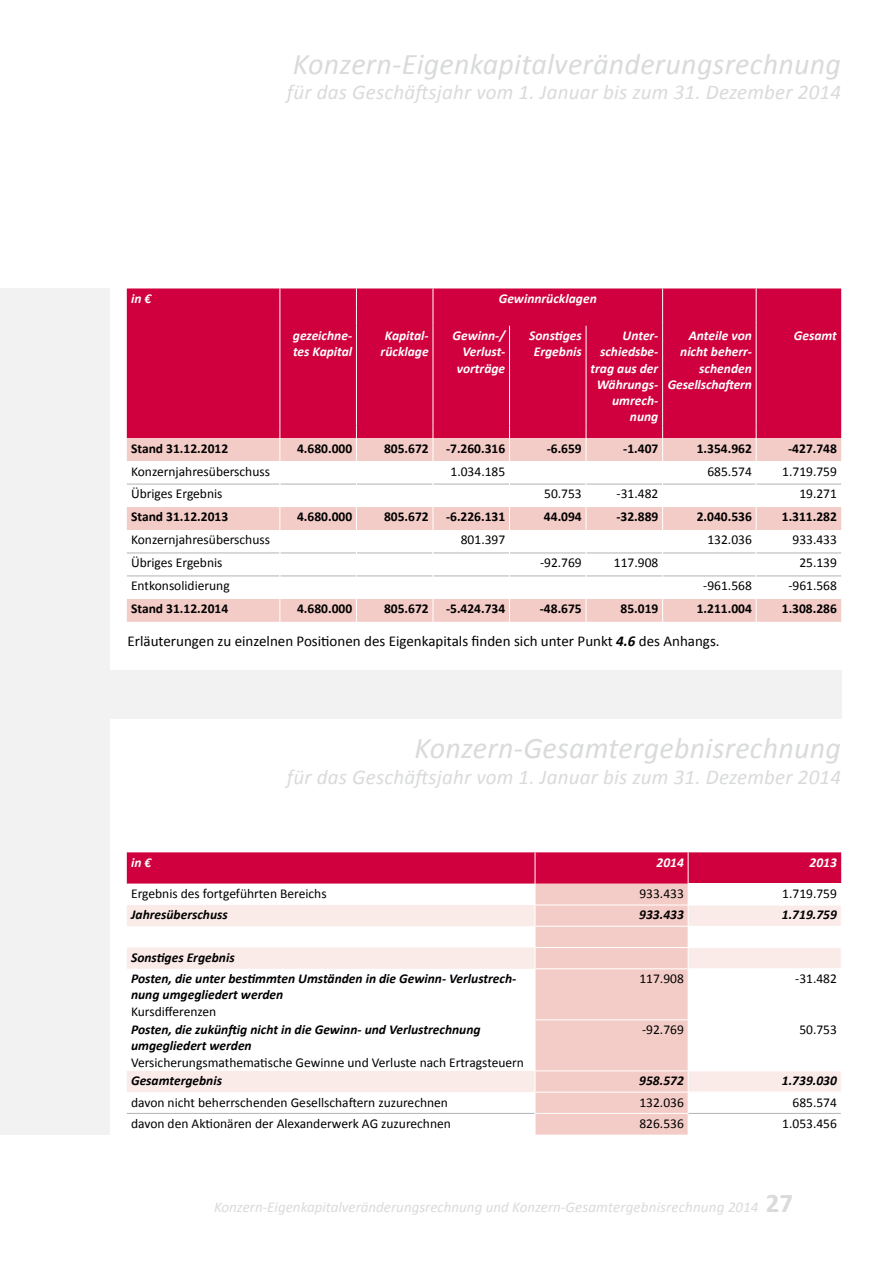
<style>
.page{position:relative;width:893px;height:1263px;background:#fff}
.page>*{position:absolute;margin:0;border:0;box-sizing:border-box;transform-origin:0 0}
.t1{font:italic 30px "Calibri";letter-spacing:.01em;color:#d9dadb}
.t2{font:700 27px "Calibri";color:#d9dadb}
.t3{font:italic 21px "Calibri";letter-spacing:.01em;color:#d9dadb}
.t4{font:15px "Calibri";color:#000}
.t5{font:italic 15px "Calibri";color:#d9dadb}
.t6{font:13.5px "Calibri";color:#000}
.t7{font:italic 700 13.5px/21.3px "Calibri";color:#000}
.t8{font:700 13.5px "Calibri";color:#000}
.t9{font:italic 700 13.5px/16.2px "Calibri";color:#fff;text-align:right}
.s1{font-weight:700;font-style:italic}
</style>
<div class="page">
<div style="left:0;top:288px;width:841px;height:847px;background:#f2f2f3"></div>
<div style="left:110px;top:287px;width:731px;height:383px;background:#fff"></div>
<div style="left:110px;top:719px;width:731px;height:416px;background:#fff"></div>
<div style="left:127px;top:288px;width:714px;height:150px;background:#cf003d"></div>
<div style="left:127px;top:438px;width:714px;height:184px;background:#f4ccc7"></div>
<svg style="left:127px;top:461px;width:714px;height:138px"></svg>
<hr style="left:127px;top:484px;width:153px;height:1px;background:#b1b3b4">
<hr style="left:280px;top:484px;width:76px;height:1px;background:#b1b3b4">
<hr style="left:357px;top:484px;width:76px;height:1px;background:#b1b3b4">
<hr style="left:433px;top:484px;width:76px;height:1px;background:#b1b3b4">
<hr style="left:510px;top:484px;width:76px;height:1px;background:#b1b3b4">
<hr style="left:586px;top:484px;width:76px;height:1px;background:#b1b3b4">
<hr style="left:663px;top:484px;width:93px;height:1px;background:#b1b3b4">
<hr style="left:756px;top:484px;width:85px;height:1px;background:#b1b3b4">
<hr style="left:127px;top:553px;width:153px;height:1px;background:#b1b3b4">
<hr style="left:280px;top:553px;width:76px;height:1px;background:#b1b3b4">
<hr style="left:357px;top:553px;width:76px;height:1px;background:#b1b3b4">
<hr style="left:433px;top:553px;width:76px;height:1px;background:#b1b3b4">
<hr style="left:510px;top:553px;width:76px;height:1px;background:#b1b3b4">
<hr style="left:586px;top:553px;width:76px;height:1px;background:#b1b3b4">
<hr style="left:663px;top:553px;width:93px;height:1px;background:#b1b3b4">
<hr style="left:756px;top:553px;width:85px;height:1px;background:#b1b3b4">
<hr style="left:127px;top:576px;width:153px;height:1px;background:#b1b3b4">
<hr style="left:280px;top:576px;width:76px;height:1px;background:#b1b3b4">
<hr style="left:357px;top:576px;width:76px;height:1px;background:#b1b3b4">
<hr style="left:433px;top:576px;width:76px;height:1px;background:#b1b3b4">
<hr style="left:510px;top:576px;width:76px;height:1px;background:#b1b3b4">
<hr style="left:586px;top:576px;width:76px;height:1px;background:#b1b3b4">
<hr style="left:663px;top:576px;width:93px;height:1px;background:#b1b3b4">
<hr style="left:756px;top:576px;width:85px;height:1px;background:#b1b3b4">
<svg style="left:280px;top:288px;width:1px;height:38px"></svg>
<svg style="left:356px;top:288px;width:1px;height:38px"></svg>
<svg style="left:433px;top:288px;width:1px;height:38px"></svg>
<svg style="left:662px;top:288px;width:1px;height:38px"></svg>
<svg style="left:756px;top:288px;width:1px;height:38px"></svg>
<hr style="left:280px;top:326px;width:1px;height:99px;background:#fff">
<hr style="left:356px;top:326px;width:1px;height:99px;background:#fff">
<hr style="left:433px;top:326px;width:1px;height:99px;background:#fff">
<hr style="left:509px;top:326px;width:1px;height:99px;background:#fff">
<hr style="left:586px;top:326px;width:1px;height:99px;background:#fff">
<hr style="left:662px;top:326px;width:1px;height:99px;background:#fff">
<hr style="left:756px;top:326px;width:1px;height:99px;background:#fff">
<svg style="left:280px;top:425px;width:1px;height:197px"></svg>
<svg style="left:356px;top:425px;width:1px;height:197px"></svg>
<svg style="left:433px;top:425px;width:1px;height:197px"></svg>
<svg style="left:509px;top:425px;width:1px;height:197px"></svg>
<svg style="left:586px;top:425px;width:1px;height:197px"></svg>
<svg style="left:662px;top:425px;width:1px;height:197px"></svg>
<svg style="left:756px;top:425px;width:1px;height:197px"></svg>
<svg style="left:127px;top:852px;width:715px;height:283px"></svg>
<hr style="left:688px;top:1113px;width:153px;height:1px;background:#b1b3b4">
<h1 class="t1" style="left:293px;top:43px;width:550px">Konzern-Eigenkapitalveränderungsrechnung</h1>
<h3 class="t3" style="left:287px;top:77px;width:556px">für das Geschäftsjahr vom 1. Januar bis zum 31. Dezember 2014</h3>
<p class="t9" style="left:131px;top:290px;width:22px">in €</p>
<p class="t9" style="left:499px;top:290px;width:99px">Gewinnrücklagen</p>
<p class="t9" style="left:293px;top:328px;width:61px;text-align:left">gezeichne&shy;tes Kapital</p>
<p class="t9" style="left:381px;top:328px;width:50px;text-align:center">Kapital&shy;rücklage</p>
<p class="t9" style="left:453px;top:328px;width:54px">Gewinn-/<br>Verlust&shy;vorträge</p>
<p class="t9" style="left:529px;top:328px;width:54px;text-align:center">Sonstiges<br>Ergebnis</p>
<p class="t9" style="left:590px;top:328px;width:69px">Unter&shy;schiedsbe&shy;trag aus der<br>Währungs&shy;umrech&shy;nung</p>
<p class="t9" style="left:668px;top:328px;width:86px">Anteile von nicht beherr&shy;schenden<br>Gesellschaftern</p>
<p class="t9" style="left:794px;top:328px;width:45px">Gesamt</p>
<p class="t8" style="left:131px;top:439px;width:99px">Stand 31.12.2012</p>
<p class="t8" style="left:297px;top:439px;width:57px">4.680.000</p>
<p class="t8" style="left:384px;top:439px;width:46px">805.672</p>
<p class="t8" style="left:446px;top:439px;width:61px">-7.260.316</p>
<p class="t8" style="left:547px;top:439px;width:37px">-6.659</p>
<p class="t8" style="left:623px;top:439px;width:37px">-1.407</p>
<p class="t8" style="left:697px;top:439px;width:57px">1.354.962</p>
<p class="t8" style="left:788px;top:439px;width:50px">-427.748</p>
<p class="t6" style="left:131px;top:462px;width:140px">Konzernjahresüberschuss</p>
<p class="t6" style="left:451px;top:462px;width:56px">1.034.185</p>
<p class="t6" style="left:707px;top:462px;width:46px">685.574</p>
<p class="t6" style="left:782px;top:462px;width:56px">1.719.759</p>
<p class="t6" style="left:131px;top:485px;width:93px">Übriges Ergebnis</p>
<p class="t6" style="left:544px;top:485px;width:39px">50.753</p>
<p class="t6" style="left:617px;top:485px;width:43px">-31.482</p>
<p class="t6" style="left:799px;top:485px;width:39px">19.271</p>
<p class="t8" style="left:131px;top:508px;width:99px">Stand 31.12.2013</p>
<p class="t8" style="left:297px;top:508px;width:57px">4.680.000</p>
<p class="t8" style="left:384px;top:508px;width:46px">805.672</p>
<p class="t8" style="left:446px;top:508px;width:61px">-6.226.131</p>
<p class="t8" style="left:544px;top:508px;width:39px">44.094</p>
<p class="t8" style="left:616px;top:508px;width:43px">-32.889</p>
<p class="t8" style="left:697px;top:508px;width:57px">2.040.536</p>
<p class="t8" style="left:782px;top:508px;width:57px">1.311.282</p>
<p class="t6" style="left:131px;top:531px;width:140px">Konzernjahresüberschuss</p>
<p class="t6" style="left:461px;top:531px;width:46px">801.397</p>
<p class="t6" style="left:707px;top:531px;width:46px">132.036</p>
<p class="t6" style="left:792px;top:531px;width:46px">933.433</p>
<p class="t6" style="left:131px;top:554px;width:93px">Übriges Ergebnis</p>
<p class="t6" style="left:540px;top:554px;width:43px">-92.769</p>
<p class="t6" style="left:614px;top:554px;width:46px">117.908</p>
<p class="t6" style="left:799px;top:554px;width:39px">25.139</p>
<p class="t6" style="left:131px;top:577px;width:100px">Entkonsolidierung</p>
<p class="t6" style="left:703px;top:577px;width:50px">-961.568</p>
<p class="t6" style="left:788px;top:577px;width:50px">-961.568</p>
<p class="t8" style="left:131px;top:600px;width:99px">Stand 31.12.2014</p>
<p class="t8" style="left:297px;top:600px;width:57px">4.680.000</p>
<p class="t8" style="left:384px;top:600px;width:46px">805.672</p>
<p class="t8" style="left:446px;top:600px;width:61px">-5.424.734</p>
<p class="t8" style="left:540px;top:600px;width:43px">-48.675</p>
<p class="t8" style="left:620px;top:600px;width:39px">85.019</p>
<p class="t8" style="left:697px;top:600px;width:57px">1.211.004</p>
<p class="t8" style="left:782px;top:600px;width:57px">1.308.286</p>
<p class="t4" style="left:128px;top:631px;width:594px">Erläuterungen zu einzelnen Positionen des Eigenkapitals finden sich unter Punkt <span class="s1">4.6</span> des Anhangs.</p>
<h1 class="t1" style="left:414px;top:728px;width:428px">Konzern-Gesamtergebnisrechnung</h1>
<h3 class="t3" style="left:287px;top:762px;width:556px">für das Geschäftsjahr vom 1. Januar bis zum 31. Dezember 2014</h3>
<p class="t9" style="left:131px;top:854px;width:22px">in €</p>
<p class="t9" style="left:656px;top:854px;width:29px">2014</p>
<p class="t9" style="left:810px;top:854px;width:29px">2013</p>
<p class="t6" style="left:131px;top:885px;width:197px">Ergebnis des fortgeführten Bereichs</p>
<p class="t6" style="left:639px;top:885px;width:46px">933.433</p>
<p class="t6" style="left:782px;top:885px;width:56px">1.719.759</p>
<p class="t7" style="left:131px;top:904px;width:98px">Jahresüberschuss</p>
<p class="t7" style="left:639px;top:904px;width:46px">933.433</p>
<p class="t7" style="left:782px;top:904px;width:57px">1.719.759</p>
<p class="t7" style="left:131px;top:947px;width:387px">Sonstiges Ergebnis<br>Posten, die unter bestimmten Umständen in die Gewinn- Verlustrech-</p>
<p class="t7" style="left:131px;top:984px;width:154px">nung umgegliedert werden</p>
<p class="t6" style="left:131px;top:1002px;width:87px">Kursdifferenzen</p>
<p class="t6" style="left:639px;top:970px;width:46px">117.908</p>
<p class="t6" style="left:795px;top:970px;width:43px">-31.482</p>
<p class="t7" style="left:131px;top:1022px;width:351px;line-height:16.2px">Posten, die zukünftig nicht in die Gewinn- und Verlustrechnung umgegliedert werden</p>
<p class="t6" style="left:131px;top:1053px;width:394px">Versicherungsmathematische Gewinne und Verluste nach Ertragsteuern</p>
<p class="t6" style="left:642px;top:1021px;width:43px">-92.769</p>
<p class="t6" style="left:799px;top:1021px;width:39px">50.753</p>
<p class="t7" style="left:131px;top:1070px;width:92px">Gesamtergebnis</p>
<p class="t7" style="left:639px;top:1070px;width:46px">958.572</p>
<p class="t7" style="left:782px;top:1070px;width:57px">1.739.030</p>
<p class="t6" style="left:131px;top:1093px;width:318px">davon nicht beherrschenden Gesellschaftern zuzurechnen</p>
<p class="t6" style="left:639px;top:1093px;width:46px">132.036</p>
<p class="t6" style="left:792px;top:1093px;width:46px">685.574</p>
<p class="t6" style="left:131px;top:1115px;width:321px">davon den Aktionären der Alexanderwerk AG zuzurechnen</p>
<p class="t6" style="left:639px;top:1115px;width:46px">826.536</p>
<p class="t6" style="left:782px;top:1115px;width:56px">1.053.456</p>
<p class="t5" style="left:214px;top:1197px;width:546px">Konzern-Eigenkapitalveränderungsrechnung und Konzern-Gesamtergebnisrechnung 2014</p>
<h2 class="t2" style="left:766px;top:1186px;width:29px">27</h2>
</div>
